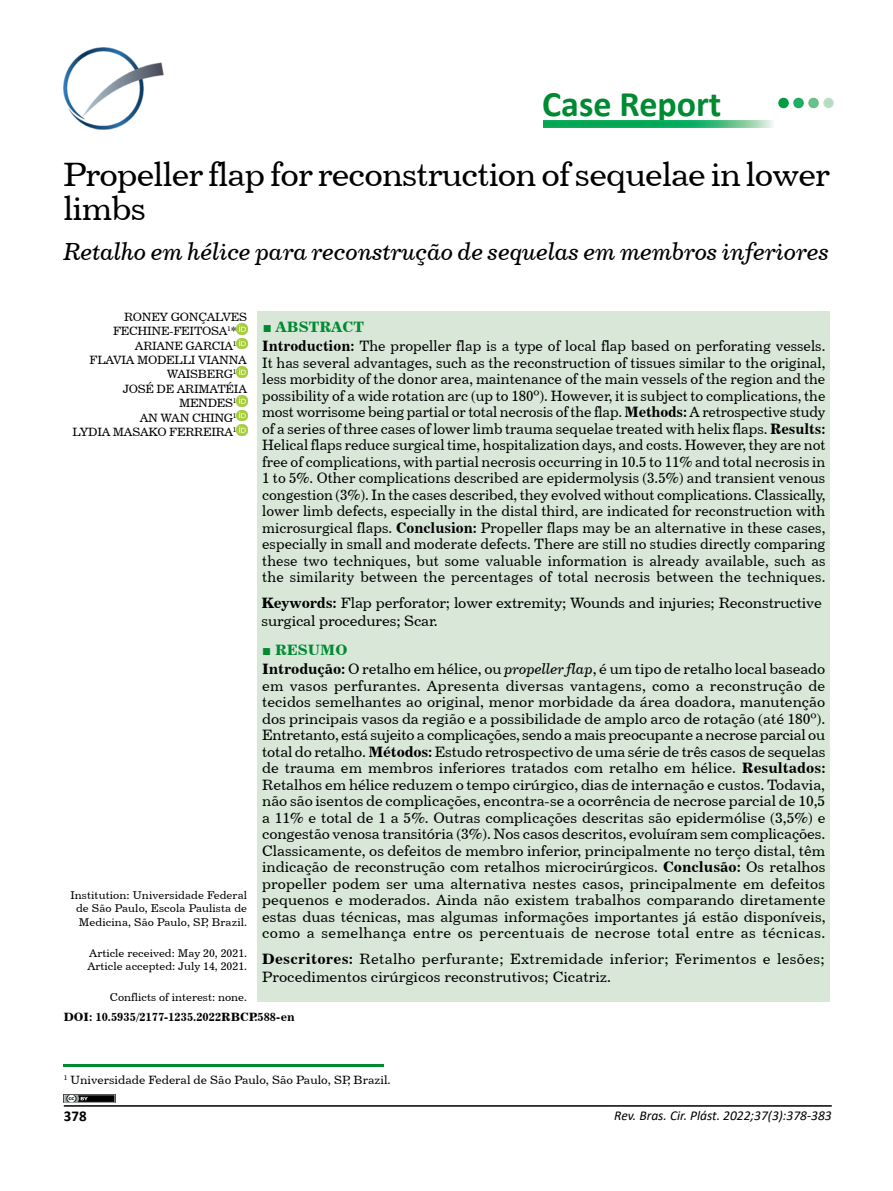
<style>
.page{position:relative;width:893px;height:1191px;background:#fff}
.page>*{position:absolute;margin:0;border:0;box-sizing:border-box;transform-origin:0 0}
.t1{font:700 36px "Calibri";color:#008a32}
.t2{font:33.75px/34.5px "Century 731 BT Roman A";letter-spacing:-.025em;color:#000}
.t3{font:24.75px "Century 731 BT Italic A";letter-spacing:-.01em;color:#000}
.t4{font:15px/16.5px "Century 731 BT Roman A";letter-spacing:.015em;color:#000;text-align:justify}
.t5{font:15px/16.5px "Century 731 BT Roman A";letter-spacing:.015em;color:#000;text-align:justify;scale:.95 1}
.t6{font:15px/18px "Century 731 BT Roman A";letter-spacing:-.01em;color:#000}
.t7{font:15px "Century 731 BT Bold A";color:#008a32}
.t8{font:700 15px "Calibri";color:#000}
.t9{font:italic 13.5px "Calibri";color:#000}
.t10{font:12px "Century 731 BT Roman A";letter-spacing:-.025em;color:#000}
.t11{font:12px "Century 731 BT Roman A";color:#000}
.t12{font:12px "Century 731 BT Bold A";color:#000}
.t13{font:11.25px/13.5px "Century 731 BT Roman A";color:#000;text-align:justify}
.s1{font-family:"Times New Roman";font-weight:700}
.s2{font-family:"Century 731 BT Bold A"}
.s3{font-family:"Century 731 BT Italic A"}
</style>
<div class="page">
<hr style="left:64px;top:1105px;width:768px;height:1px;background:#000">
<svg style="left:236px;top:324px;width:11px;height:25px"></svg>
<svg style="left:236px;top:367px;width:11px;height:10px"></svg>
<svg style="left:236px;top:396px;width:11px;height:39px"></svg>
<img style="left:63px;top:47px;width:101px;height:82px">
<div style="left:258px;top:312px;width:572px;height:690px;background:#d8e7d8"></div>
<hr style="left:64px;top:1064px;width:320px;height:2px;background:#008a32">
<img style="left:64px;top:1094px;width:51px;height:9px">
<img style="left:544px;top:120px;width:229px;height:8px">
<div style="left:779px;top:98px;width:9px;height:9px;background:#009e41;border-radius:50%"></div>
<div style="left:778px;top:98px;width:11px;height:10px;border:2px solid #009e41;border-radius:50%"></div>
<div style="left:794px;top:98px;width:9px;height:9px;background:#1ab26b;border-radius:50%"></div>
<div style="left:793px;top:98px;width:11px;height:10px;border:2px solid #1aa85e;border-radius:50%"></div>
<div style="left:809px;top:98px;width:9px;height:9px;background:#66c18c;border-radius:50%"></div>
<div style="left:808px;top:98px;width:11px;height:10px;border:2px solid #6fbc85;border-radius:50%"></div>
<div style="left:824px;top:98px;width:9px;height:9px;background:#b3ddc0;border-radius:50%"></div>
<div style="left:823px;top:98px;width:11px;height:10px;border:2px solid #c1dfc4;border-radius:50%"></div>
<h1 class="t1" style="left:542px;top:78px;width:181px">Case Report</h1>
<h2 class="t2" style="left:63px;top:156px;width:768px">Propeller flap for reconstruction of sequelae in lower limbs</h2>
<h3 class="t3" style="left:63px;top:236px;width:767px">Retalho em hélice para reconstrução de sequelas em membros inferiores</h3>
<p class="t10" style="left:124px;top:309px;width:124px">RONEY GONÇALVES</p>
<p class="t10" style="left:113px;top:324px;width:125px">FECHINE-FEITOSA<sup>1</sup>*</p>
<p class="t10" style="left:135px;top:338px;width:103px">ARIANE GARCIA<sup>1</sup></p>
<p class="t10" style="left:90px;top:352px;width:159px">FLAVIA MODELLI VIANNA</p>
<p class="t10" style="left:167px;top:367px;width:71px">WAISBERG<sup>1</sup></p>
<p class="t10" style="left:123px;top:381px;width:126px">JOSÉ DE ARIMATÉIA</p>
<p class="t10" style="left:179px;top:396px;width:59px">MENDES<sup>1</sup></p>
<p class="t10" style="left:140px;top:410px;width:98px">AN WAN CHING<sup>1</sup></p>
<p class="t10" style="left:73px;top:424px;width:166px">LYDIA MASAKO FERREIRA<sup>1</sup></p>
<p class="t13" style="left:76px;top:888px;width:173px;text-indent:-6px">Institution: Universidade Federal de São Paulo, Escola Paulista de Medicina, São Paulo, SP, Brazil.</p>
<p class="t13" style="left:87px;top:946px;width:161px">Article received: May 20, 2021.<br>Article accepted: July 14, 2021.</p>
<p class="t13" style="left:110px;top:990px;width:139px">Conflicts of interest: none.</p>
<p class="t7" style="left:263px;top:317px;width:103px"><span class="s1">■</span> ABSTRACT</p>
<p class="t5" style="left:262px;top:337px;width:595px"><span class="s2">Introduction:</span> The propeller flap is a type of local flap based on perforating vessels.<br>It has several advantages, such as the reconstruction of tissues similar to the original, less morbidity of the donor area, maintenance of the main vessels of the region and the possibility of a wide rotation arc (up to 180º). However, it is subject to complications, the most worrisome being partial or total necrosis of the flap. <span class="s2">Methods:</span> A retrospective study of a series of three cases of lower limb trauma sequelae treated with helix flaps. <span class="s2">Results:<br></span>Helical flaps reduce surgical time, hospitalization days, and costs. However, they are not free of complications, with partial necrosis occurring in 10.5 to 11% and total necrosis in 1 to 5%. Other complications described are epidermolysis (3.5%) and transient venous congestion (3%). In the cases described, they evolved without complications. Classically, lower limb defects, especially in the distal third, are indicated for reconstruction with microsurgical flaps. <span class="s2">Conclusion:</span> Propeller flaps may be an alternative in these cases, especially in small and moderate defects. There are still no studies directly comparing these two techniques, but some valuable information is already available, such as the similarity between the percentages of total necrosis between the techniques.</p>
<p class="t6" style="left:261px;top:593px;width:562px"><span class="s2">Keywords:</span> Flap perforator; lower extremity; Wounds and injuries; Reconstructive surgical procedures; Scar.</p>
<p class="t4" style="left:262px;top:660px;width:565px"><span class="s2">Introdução:</span> O retalho em hélice, ou <span class="s3">propeller flap</span>, é um tipo de retalho local baseado em vasos perfurantes. Apresenta diversas vantagens, como a reconstrução de tecidos semelhantes ao original, menor morbidade da área doadora, manutenção dos principais vasos da região e a possibilidade de amplo arco de rotação (até 180º).<br>Entretanto, está sujeito a complicações, sendo a mais preocupante a necrose parcial ou total do retalho. <span class="s2">Métodos:</span> Estudo retrospectivo de uma série de três casos de sequelas de trauma em membros inferiores tratados com retalho em hélice. <span class="s2">Resultados:<br></span>Retalhos em hélice reduzem o tempo cirúrgico, dias de internação e custos. Todavia, não são isentos de complicações, encontra-se a ocorrência de necrose parcial de 10,5 a 11% e total de 1 a 5%. Outras complicações descritas são epidermólise (3,5%) e congestão venosa transitória (3%). Nos casos descritos, evoluíram sem complicações.<br>Classicamente, os defeitos de membro inferior, principalmente no terço distal, têm indicação de reconstrução com retalhos microcirúrgicos. <span class="s2">Conclusão:</span> Os retalhos propeller podem ser uma alternativa nestes casos, principalmente em defeitos pequenos e moderados. Ainda não existem trabalhos comparando diretamente estas duas técnicas, mas algumas informações importantes já estão disponíveis, como a semelhança entre os percentuais de necrose total entre as técnicas.</p>
<p class="t4" style="left:262px;top:949px;width:564px;line-height:18px"><span class="s2">Descritores:</span> Retalho perfurante; Extremidade inferior; Ferimentos e lesões;<br>Procedimentos cirúrgicos reconstrutivos; Cicatriz.</p>
<p class="t7" style="left:262px;top:640px;width:87px"><span class="s1">■</span> RESUMO</p>
<p class="t12" style="left:64px;top:1009px;width:232px">DOI: 10.5935/2177-1235.2022RBCP.588-en</p>
<p class="t11" style="left:64px;top:1072px;width:328px"><sup>1</sup> Universidade Federal de São Paulo, São Paulo, SP, Brazil.</p>
<p class="t8" style="left:64px;top:1105px;width:24px">378</p>
<p class="t9" style="left:614px;top:1106px;width:219px">Rev. Bras. Cir. Plást. 2022;37(3):378-383</p>
</div>
